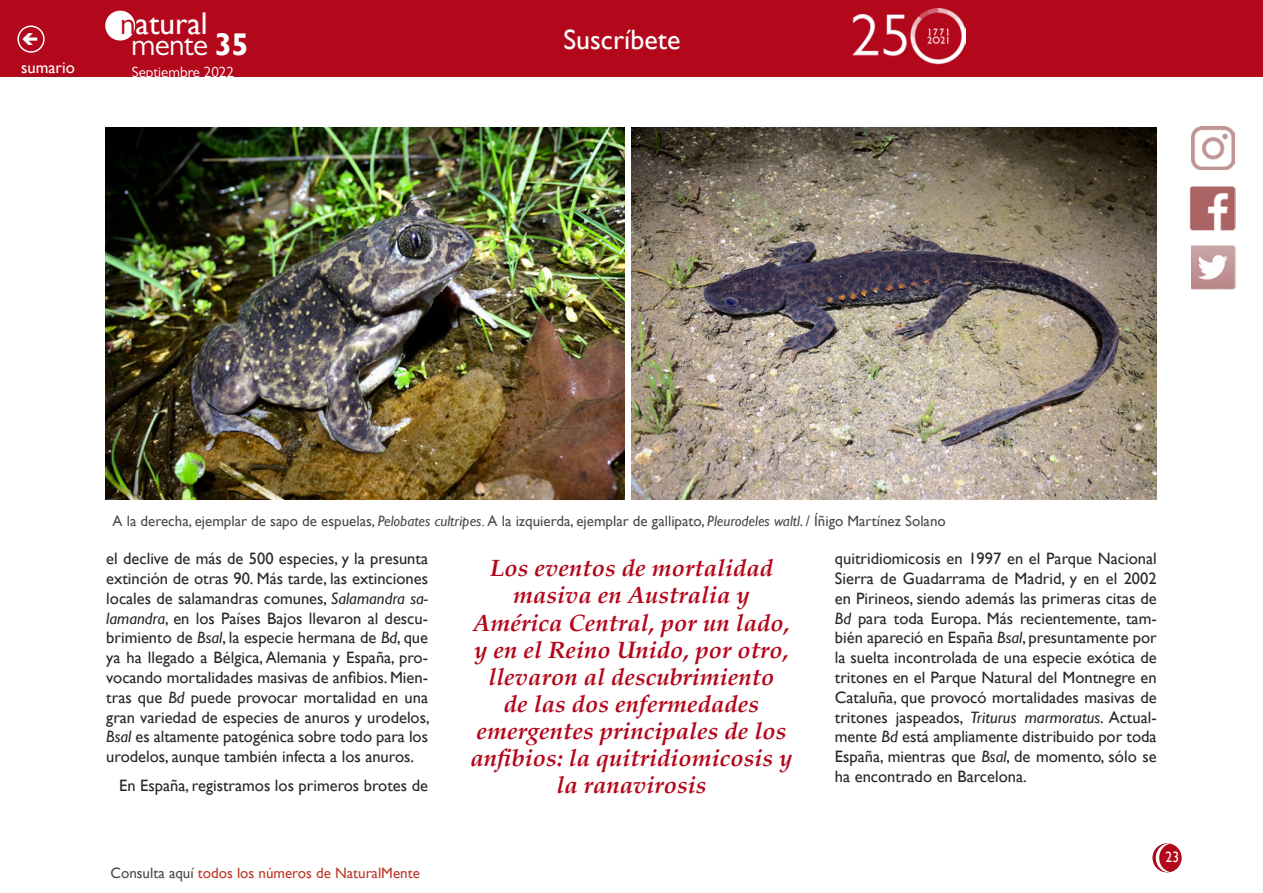
<style>
.page{position:relative;width:1263px;height:893px;background:#fff}
.page>*{position:absolute;margin:0;border:0;box-sizing:border-box;transform-origin:0 0}
.t1{font:31.35px "Gill Sans";color:#fff}
.t2{font:31.35px "Gill Sans MT Pro";letter-spacing:-.02em;color:#fff}
.t3{font:27.9px "Gill Sans";color:#fff}
.t4{font:italic 700 24px/27px "Palatino";color:#b3071b;text-align:center}
.t5{font:16.5px/19.8px "Gill Sans";color:#282829;text-align:justify}
.t6{font:16.5px "Gill Sans";color:#fff}
.t7{font:15px "Gill Sans";color:#4b4b4d}
.t8{font:15px "Gill Sans";color:#bd392b}
.t9{font:15px "Gill Sans MT Pro";color:#fff}
.t10{font:15px "Gill Sans";color:#fff;scale:.9 1}
.s1{font-family:"Gill Sans MT Pro";color:#b3071b}
.s2{font-family:"Gill Sans";font-weight:700}
.s3{font-style:italic}
.s4{color:#4b4b4d}
</style>
<div class="page">
<img style="left:1190px;top:186px;width:45px;height:44px">
<img style="left:1191px;top:246px;width:44px;height:44px">
<div style="left:1153px;top:844px;width:28px;height:28px;background:#b3071b;border-radius:50%"></div>
<div style="left:1152px;top:843px;width:29px;height:29px;border:2px solid #b3071b;border-radius:50%"></div>
<div style="left:0;top:0;width:1263px;height:77px;background:#b3071b"></div>
<svg style="left:1155px;top:843px;width:16px;height:29px"></svg>
<div style="left:17px;top:26px;width:28px;height:27px;border:2px solid #fff;border-radius:50%"></div>
<img style="left:1191px;top:127px;width:43px;height:43px">
<div style="left:106px;top:11px;width:29px;height:29px;background:#fff;border-radius:50%"></div>
<div style="left:105px;top:11px;width:30px;height:30px;border:1px solid #fff;border-radius:50%"></div>
<img style="left:105px;top:127px;width:519px;height:373px">
<img style="left:631px;top:128px;width:526px;height:371px">
<p class="t6" style="left:21px;top:58px;width:55px">sumario</p>
<h1 class="t1" style="left:120px;top:5px;width:89px"><span class="s1">n</span>atural</h1>
<h1 class="t2" style="left:131px;top:26px;width:119px">mente <span class="s2">35</span></h1>
<p class="t9" style="left:132px;top:63px;width:104px">Septiembre 2022</p>
<h2 class="t3" style="left:563px;top:23px;width:118px">Suscríbete</h2>
<p class="t7" style="left:113px;top:512px;width:835px">A la derecha, ejemplar de sapo de espuelas, <span class="s3">Pelobates cultripes.</span> A la izquierda, ejemplar de gallipato, <span class="s3">Pleurodeles waltl</span>. / Íñigo Martínez Solano</p>
<p class="t4" style="left:471px;top:555px;width:323px">Los eventos de mortalidad masiva en Australia y<br>América Central, por un lado, y en el Reino Unido, por otro, llevaron al descubrimiento<br>de las dos enfermedades emergentes principales de los anfibios: la quitridiomicosis y la ranavirosis</p>
<p class="t5" style="left:835px;top:549px;width:323px">quitridiomicosis en 1997 en el Parque Nacional Sierra de Guadarrama de Madrid, y en el 2002 en Pirineos, siendo además las primeras citas de <span class="s3">Bd</span> para toda Europa. Más recientemente, tam&shy;bién apareció en España <span class="s3">Bsal</span>, presuntamente por la suelta incontrolada de una especie exótica de tritones en el Parque Natural del Montnegre en Cataluña, que provocó mortalidades masivas de tritones jaspeados, <span class="s3">Triturus marmoratus</span>. Actual&shy;mente <span class="s3">Bd</span> está ampliamente distribuido por toda España, mientras que <span class="s3">Bsal</span>, de momento, sólo se ha encontrado en Barcelona.</p>
<p class="t5" style="left:106px;top:549px;width:325px">el declive de más de 500 especies, y la presunta extinción de otras 90. Más tarde, las extinciones locales de salamandras comunes, <span class="s3">Salamandra sa&shy;lamandra</span>, en los Países Bajos llevaron al descu&shy;brimiento de <span class="s3">Bsal</span>, la especie hermana de <span class="s3">Bd</span>, que ya ha llegado a Bélgica, Alemania y España, pro&shy;vocando mortalidades masivas de anfibios. Mien&shy;tras que <span class="s3">Bd</span> puede provocar mortalidad en una gran variedad de especies de anuros y urodelos, <span class="s3">Bsal</span> es altamente patogénica sobre todo para los urodelos, aunque también infecta a los anuros.</p>
<p class="t5" style="left:119px;top:775px;width:310px">En España, registramos los primeros brotes de</p>
<p class="t8" style="left:110px;top:864px;width:311px"><span class="s4">Consulta aquí</span> todos los números de NaturalMente</p>
<p class="t10" style="left:1165px;top:849px;width:16px">23</p>
</div>
